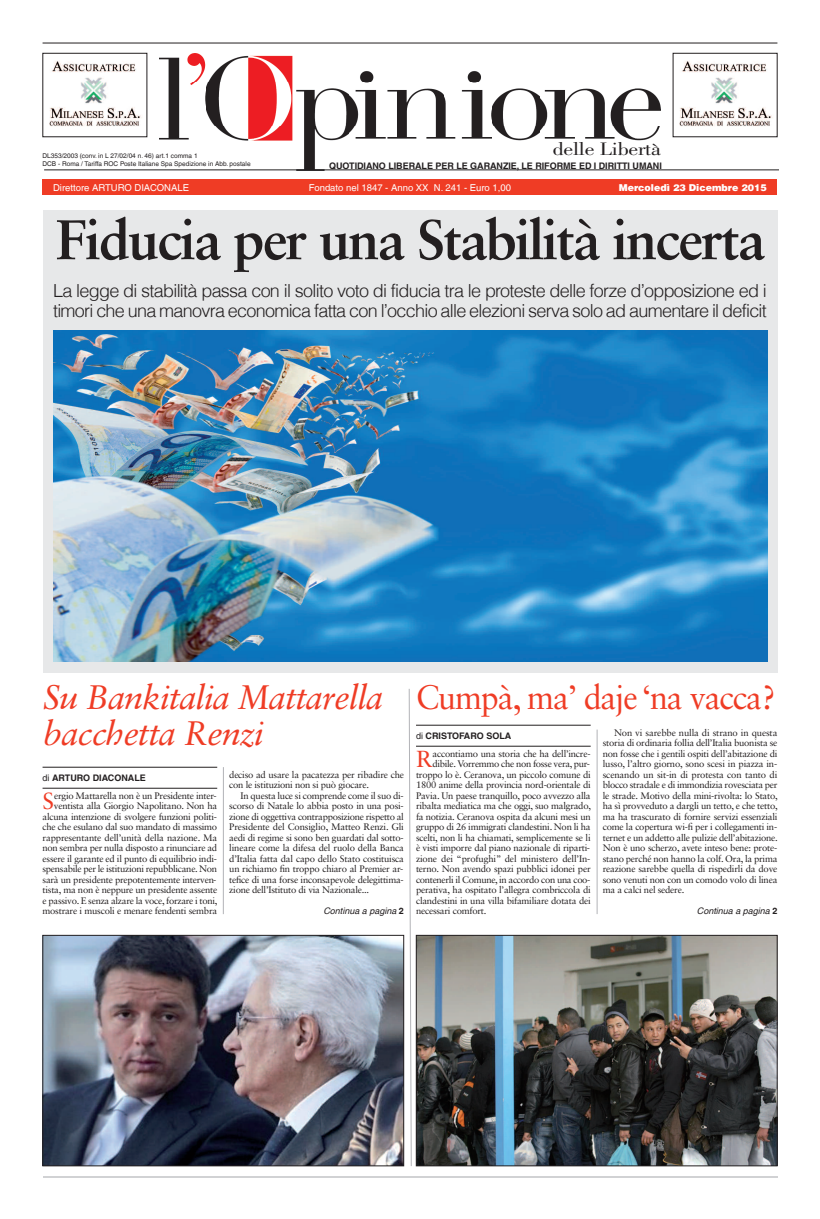
<style>
.page{position:relative;width:820px;height:1219px;background:#fff}
.page>*{position:absolute;margin:0;border:0;box-sizing:border-box;transform-origin:0 0}
.t1{font:700 56px "Sabon LT Std";letter-spacing:-.035em;color:#231f20}
.t2{font:italic 34px/36px "Sabon LT Std";letter-spacing:-.025em;color:#ef3c25}
.t3{font:34px "Sabon LT Std";letter-spacing:-.035em;color:#ef3c25;scale:.95 1}
.t4{font:23.2px "Sabon LT Std";color:#ef3c25}
.t5{font:18.7px "Bodoni Std";letter-spacing:-.01em;color:#231f20;scale:1.18 1}
.t6{font:300 18px/20px "Helvetica LT";letter-spacing:-.04em;color:#231f20}
.t7{font:9.5px/10.5px "Sabon LT Std";letter-spacing:-.025em;color:#231f20;text-align:right}
.t8{font:9.5px "Helvetica LT";color:#fff}
.t9{font:900 9.5px "Helvetica LT";color:#fff}
.t10{font:700 9px "Helvetica LT";letter-spacing:-.005em;color:#231f20}
.t11{font:italic 9px "Helvetica LT";color:#231f20}
.t12{font:6.5px/7.8px "Helvetica LT";color:#231f20}
.s1{font-weight:400}
.s2{font-weight:700;font-style:normal}
</style>
<div class="page">
<img style="left:159px;top:53px;width:501px;height:118px">
<div style="left:43px;top:179px;width:734px;height:16px;background:#ef3c25"></div>
<hr style="left:44px;top:169px;width:734px;height:1px;background:#231f20">
<hr style="left:43px;top:43px;width:734px;height:1px;background:#231f20">
<hr style="left:43px;top:1176px;width:734px;height:2px;background:#d1d2d4">
<div style="left:43px;top:210px;width:734px;height:462px;background:#e7e8e9"></div>
<hr style="left:223px;top:767px;width:1px;height:147px;background:#b2b3b7">
<hr style="left:43px;top:788px;width:174px;height:1px;background:#231f20">
<hr style="left:43px;top:767px;width:174px;height:1px;background:#231f20">
<hr style="left:416px;top:746px;width:174px;height:1px;background:#231f20">
<hr style="left:416px;top:725px;width:174px;height:1px;background:#231f20">
<svg style="left:409px;top:689px;width:2px;height:477px"></svg>
<hr style="left:596px;top:730px;width:1px;height:184px;background:#b2b3b7">
<img style="left:54px;top:331px;width:713px;height:331px">
<img style="left:45px;top:937px;width:357px;height:227px">
<div style="left:43px;top:935px;width:361px;height:231px;border:1px solid #231f20"></div>
<img style="left:418px;top:937px;width:357px;height:227px">
<div style="left:416px;top:935px;width:361px;height:231px;border:1px solid #231f20"></div>
<img style="left:49px;top:61px;width:93px;height:66px">
<img style="left:679px;top:61px;width:94px;height:66px">
<h3 class="t5" style="left:552px;top:142px;width:93px">delle Libertà</h3>
<p class="t12" style="left:43px;top:152px;width:209px">DL353/2003 (conv. in L 27/02/04 n. 46) art.1 comma 1<br>DCB - Roma / Tariffa ROC Poste Italiane Spa Spedizione in Abb. postale</p>
<p class="t10" style="left:329px;top:160px;width:334px">QUOTIDIANO LIBERALE PER LE GARANZIE, LE RIFORME ED I DIRITTI UMANI</p>
<p class="t8" style="left:53px;top:182px;width:137px">Direttore ARTURO DIACONALE</p>
<p class="t8" style="left:309px;top:182px;width:203px">Fondato nel 1847 - Anno XX N. 241 - Euro 1,00</p>
<p class="t9" style="left:618px;top:181px;width:149px">Mercoledì 23 Dicembre 2015</p>
<h1 class="t1" style="left:56px;top:217px;width:711px">Fiducia per una Stabilità incerta</h1>
<h3 class="t6" style="left:53px;top:280px;width:715px">La legge di stabilità passa con il solito voto di fiducia tra le proteste delle forze d’opposizione ed i timori che una manovra economica fatta con l’occhio alle elezioni serva solo ad aumentare il deficit</h3>
<h2 class="t3" style="left:416px;top:683px;width:380px">Cumpà, ma’ daje ‘na vacca?</h2>
<h2 class="t2" style="left:43px;top:682px;width:341px">Su Bankitalia Mattarella bacchetta Renzi</h2>
<p class="t10" style="left:43px;top:772px;width:105px"><span class="s1">di</span> ARTURO DIACONALE</p>
<h3 class="t4" style="left:43px;top:791px;width:13px">S</h3>
<p class="t7" style="left:602px;top:728px;width:176px;text-align:justify;text-indent:11px">Non vi sarebbe nulla di strano in questa storia di ordinaria follia dell’Italia buonista se non fosse che i gentili ospiti dell’abitazione di lusso, l’altro giorno, sono scesi in piazza in&shy;scenando un sit-in di protesta con tanto di blocco stradale e di immondizia rovesciata per le strade. Motivo della mini-rivolta: lo Stato, ha sì provveduto a dargli un tetto, e che tetto, ma ha trascurato di fornire servizi essenziali come la copertura wi-fi per i collegamenti in&shy;ternet e un addetto alle pulizie dell’abitazione.<br>Non è uno scherzo, avete inteso bene: prote&shy;stano perché non hanno la colf. Ora, la prima reazione sarebbe quella di rispedirli da dove sono venuti non con un comodo volo di linea ma a calci nel sedere.</p>
<p class="t10" style="left:416px;top:730px;width:97px"><span class="s1">di</span> CRISTOFARO SOLA</p>
<h3 class="t4" style="left:416px;top:749px;width:18px">R</h3>
<p class="t7" style="left:416px;top:749px;width:176px">accontiamo una storia che ha dell’incre&shy;dibile. Vorremmo che non fosse vera, pur&shy;troppo lo è. Ceranova, un piccolo comune di 1800 anime della provincia nord-orientale di Pavia. Un paese tranquillo, poco avvezzo alla ribalta mediatica ma che oggi, suo malgrado, fa notizia. Ceranova ospita da alcuni mesi un gruppo di 26 immigrati clandestini. Non li ha scelti, non li ha chiamati, semplicemente se li è visti imporre dal piano nazionale di riparti&shy;zione dei “profughi” del ministero dell’In&shy;terno. Non avendo spazi pubblici idonei per contenerli il Comune, in accordo con una coo&shy;perativa, ha ospitato l’allegra combriccola di clandestini in una villa bifamiliare dotata dei</p>
<p class="t7" style="left:229px;top:770px;width:176px;text-align:left">deciso ad usare la pacatezza per ribadire che con le istituzioni non si può giocare.</p>
<p class="t7" style="left:229px;top:791px;width:176px;text-align:justify;text-indent:11px">In questa luce si comprende come il suo di&shy;scorso di Natale lo abbia posto in una posi&shy;zione di oggettiva contrapposizione rispetto al Presidente del Consiglio, Matteo Renzi. Gli aedi di regime si sono ben guardati dal sotto&shy;lineare come la difesa del ruolo della Banca d’Italia fatta dal capo dello Stato costituisca un richiamo fin troppo chiaro al Premier ar&shy;tefice di una forse inconsapevole delegittima&shy;zione dell’Istituto di via Nazionale...</p>
<p class="t7" style="left:43px;top:791px;width:176px">ergio Mattarella non è un Presidente inter&shy;ventista alla Giorgio Napolitano. Non ha alcuna intenzione di svolgere funzioni politi&shy;che che esulano dal suo mandato di massimo rappresentante dell’unità della nazione. Ma non sembra per nulla disposto a rinunciare ad essere il garante ed il punto di equilibrio indi&shy;spensabile per le istituzioni repubblicane. Non sarà un presidente prepotentemente interven&shy;tista, ma non è neppure un presidente assente e passivo. E senza alzare la voce, forzare i toni, mostrare i muscoli e menare fendenti sembra</p>
<p class="t11" style="left:323px;top:906px;width:82px">Continua a pagina <span class="s2">2</span></p>
<p class="t7" style="left:416px;top:906px;width:72px">necessari comfort.</p>
<p class="t11" style="left:696px;top:906px;width:82px">Continua a pagina <span class="s2">2</span></p>
</div>
